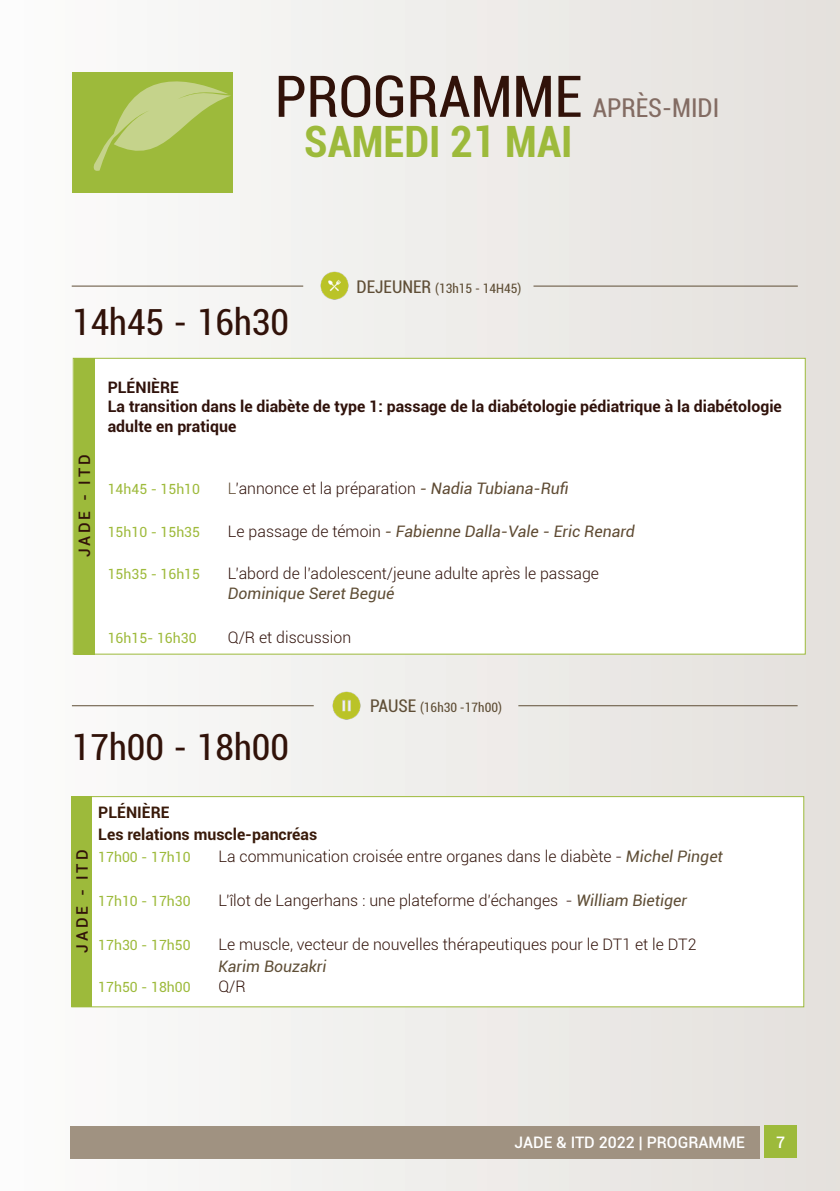
<style>
.page{position:relative;width:840px;height:1191px;background:#fff}
.page>*{position:absolute;margin:0;border:0;box-sizing:border-box;transform-origin:0 0}
.t1{font:condensed 57.6px "Roboto";color:#311209}
.t2{font:700 condensed 43.2px "Roboto";color:#9dba3b}
.t3{font:condensed 36px "Roboto";color:#311209}
.t4{font:condensed 26px "Roboto";color:#836c63}
.t5{font:300 15.8px "Roboto";color:#311209}
.t6{font:700 15.8px/20px "Roboto";color:#30120b}
.t7{font:300 15.8px "Roboto";color:#30120b}
.t8{font:italic 15.8px "Roboto";color:#5f4b33}
.t9{font:700 15.8px "Roboto";color:#391a0a}
.t10{font:italic 15.8px "Roboto";color:#5f4e36}
.t11{font:500 15.8px "Roboto";color:#fff}
.t12{font:500 15.8px "Roboto";letter-spacing:.18em;color:#311209}
.t13{font:14px "Roboto";color:#9dba3b}
.t14{font:14px "Roboto";color:#9eba3b}
.t15{font:condensed 13px "Roboto";color:#5f4e36}
.s1{font-size:17.4px}
.s2{color:#5f4b33}
.s3{font-weight:400;font-style:italic;color:#5f4b33}
.s4{font-weight:300;font-style:normal;color:#30120b}
.s5{font-weight:400;font-style:italic;color:#5f4e36}
</style>
<div class="page">
<div style="left:0;top:0;width:839px;height:1191px;background:linear-gradient(to right,#fbfcfb,#e3e0dc)"></div>
<div style="left:764px;top:1125px;width:32px;height:33px;background:#9dba3b"></div>
<div style="left:70px;top:1126px;width:689px;height:32px;background:#a09281"></div>
<div style="left:72px;top:72px;width:160px;height:121px;background:#9dba3b"></div>
<svg style="left:92px;top:71px;width:139px;height:100px"></svg>
<div style="left:73px;top:358px;width:732px;height:296px;background:#fff;border:1px solid #9dba3b"></div>
<img style="left:330px;top:690px;width:32px;height:31px">
<hr style="left:72px;top:705px;width:241px;height:1px;background:#5f4e36">
<hr style="left:518px;top:705px;width:279px;height:1px;background:#5f4e36">
<div style="left:71px;top:796px;width:732px;height:211px;background:#fff;border:1px solid #9dba3b"></div>
<div style="left:74px;top:358px;width:21px;height:296px;background:#9dba3b"></div>
<hr style="left:72px;top:286px;width:231px;height:1px;background:#5f4e36">
<hr style="left:533px;top:286px;width:264px;height:1px;background:#5f4e36">
<img style="left:318px;top:269px;width:32px;height:32px">
<div style="left:71px;top:796px;width:21px;height:210px;background:#9dba3b"></div>
<p class="t1" style="left:275px;top:56px;width:309px">PROGRAMME</p>
<p class="t2" style="left:304px;top:111px;width:269px">SAMEDI 21 MAI</p>
<p class="t4" style="left:592px;top:89px;width:128px">APRÈS-MIDI</p>
<p class="t3" style="left:72px;top:297px;width:218px">14h45 - 16h30</p>
<p class="t15" style="left:356px;top:279px;width:166px"><span class="s1">DEJEUNER</span> (13h15 - 14H45)</p>
<p class="t12" style="left:73px;top:557px;width:104px;rotate:-90deg">JADE - ITD</p>
<p class="t6" style="left:108px;top:377px;width:73px">PLÉNIÈRE</p>
<p class="t6" style="left:108px;top:396px;width:675px">La transition dans le diabète de type 1: passage de la diabétologie pédiatrique à la diabétologie adulte en pratique</p>
<p class="t14" style="left:108px;top:480px;width:94px">14h45 - 15h10</p>
<p class="t7" style="left:228px;top:478px;width:342px"><span class="s2">L</span>’annonce et la préparation <span class="s3">- Nadia Tubiana-Rufi</span></p>
<p class="t14" style="left:108px;top:522px;width:94px">15h10 - 15h35</p>
<p class="t8" style="left:228px;top:520px;width:408px"><span class="s4">Le passage de témoin</span> - Fabienne Dalla-Vale - Eric Renard</p>
<p class="t14" style="left:108px;top:564px;width:94px">15h35 - 16h15</p>
<p class="t7" style="left:228px;top:562px;width:372px">L’abord de l’adolescent/jeune adulte après le passage</p>
<p class="t10" style="left:228px;top:582px;width:168px">Dominique Seret Begué</p>
<p class="t14" style="left:108px;top:628px;width:90px">16h15- 16h30</p>
<p class="t7" style="left:228px;top:626px;width:125px">Q/R et discussion</p>
<p class="t15" style="left:370px;top:698px;width:133px"><span class="s1">PAUSE</span> (16h30 -17h00)</p>
<p class="t3" style="left:72px;top:722px;width:218px">17h00 - 18h00</p>
<p class="t12" style="left:71px;top:952px;width:104px;rotate:-90deg">JADE - ITD</p>
<p class="t9" style="left:98px;top:801px;width:73px">PLÉNIÈRE</p>
<p class="t9" style="left:98px;top:823px;width:220px">Les relations muscle-pancréas</p>
<p class="t13" style="left:98px;top:847px;width:94px">17h00 - 17h10</p>
<p class="t5" style="left:218px;top:845px;width:505px">La communication croisée entre organes dans le diabète - <span class="s5">Michel Pinget</span></p>
<p class="t13" style="left:98px;top:891px;width:94px">17h10 - 17h30</p>
<p class="t5" style="left:218px;top:889px;width:470px">L’îlot de Langerhans : une plateforme d’échanges - <span class="s5">William Bietiger</span></p>
<p class="t13" style="left:98px;top:935px;width:94px">17h30 - 17h50</p>
<p class="t5" style="left:218px;top:933px;width:479px">Le muscle, vecteur de nouvelles thérapeutiques pour le DT1 et le DT2</p>
<p class="t10" style="left:218px;top:955px;width:109px">Karim Bouzakri</p>
<p class="t13" style="left:98px;top:977px;width:94px">17h50 - 18h00</p>
<p class="t5" style="left:218px;top:975px;width:29px">Q/R</p>
<p class="t11" style="left:514px;top:1131px;width:232px">JADE &amp; ITD 2022 | PROGRAMME</p>
<p class="t11" style="left:775px;top:1131px;width:10px">7</p>
</div>
